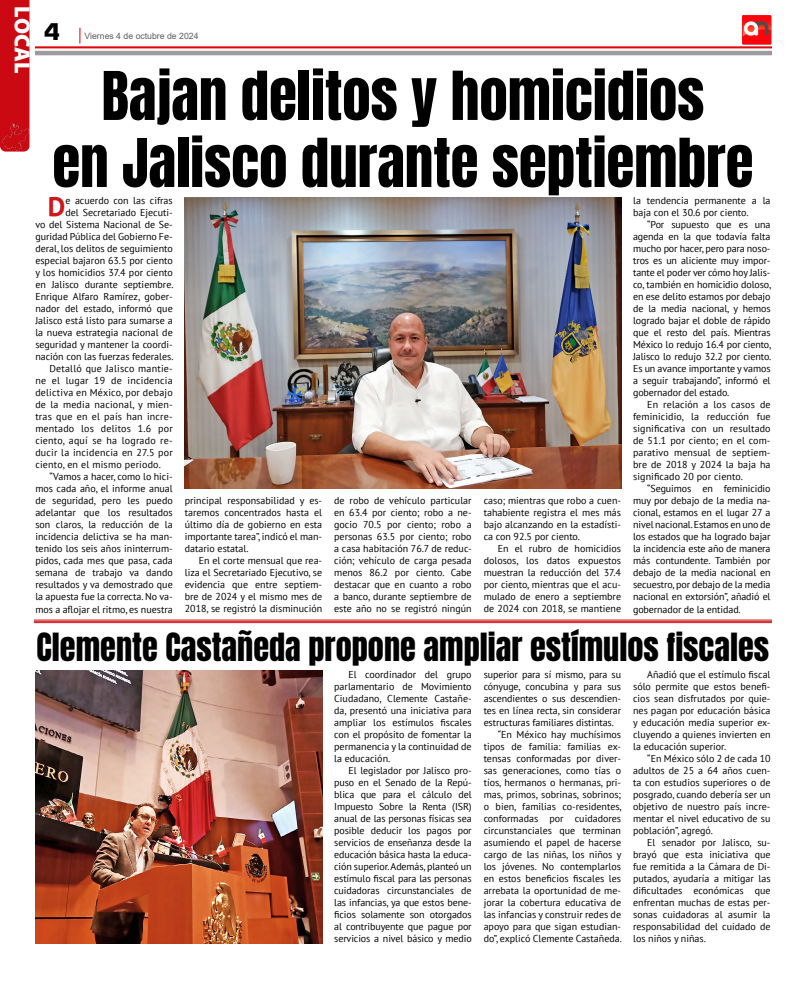
<style>
.page{position:relative;width:808px;height:1007px;background:#fff}
.page>*{position:absolute;margin:0;border:0;box-sizing:border-box;transform-origin:0 0}
.t1{font:57px/67px "Anton";color:#000;text-align:center}
.t2{font:33px "Anton";color:#000}
.t3{font:700 27.1px "PT Sans";color:#cd1719}
.t4{font:900 25px "Eurostile";color:#000}
.t5{font:900 22px "Myriad Pro";letter-spacing:-.005em;color:#fff}
.t6{font:10px/12px "PT Sans";color:#000;text-align:justify}
.t7{font:10px "PT Sans";letter-spacing:.02em;color:#000}
.t8{font:8.7px "Arial";color:#5c5b5f}
</style>
<div class="page">
<svg style="left:35px;top:28px;width:737px;height:27px"></svg>
<img style="left:742px;top:16px;width:30px;height:29px">
<img style="left:185px;top:197px;width:436px;height:291px">
<img style="left:35px;top:670px;width:287px;height:273px">
<hr style="left:34px;top:619px;width:738px;height:1px;background:#cd1719">
<hr style="left:34px;top:620px;width:738px;height:1px;background:#cd1719">
<hr style="left:34px;top:622px;width:738px;height:1px;background:#cd1719">
<div style="left:0;top:0;width:29px;height:120px;background:#cb0912"></div>
<img style="left:0;top:120px;width:30px;height:32px">
<h3 class="t5" style="left:37px;top:6px;width:68px;rotate:90deg">LOCAL</h3>
<h3 class="t4" style="left:44px;top:18px;width:18px">4</h3>
<p class="t8" style="left:85px;top:30px;width:115px">Viernes 4 de octubre de 2024</p>
<h1 class="t1" style="left:52px;top:67px;width:702px">Bajan delitos y homicidios<br>en Jalisco durante septiembre</h1>
<h3 class="t3" style="left:48px;top:189px;width:19px">D</h3>
<p class="t6" style="left:65px;top:194px;width:109px">e acuerdo con las cifras</p>
<p class="t6" style="left:633px;top:194px;width:139px">la tendencia permanente a la baja con el 30.6 por ciento.</p>
<p class="t6" style="left:633px;top:218px;width:140px;text-indent:14px">“Por supuesto que es una agenda en la que todavía falta mucho por hacer, pero para noso&shy;tros es un aliciente muy impor&shy;tante el poder ver cómo hoy Jalis&shy;co, también en homicidio doloso, en ese delito estamos por debajo de la media nacional, y hemos logrado bajar el doble de rápido que el resto del país. Mientras México lo redujo 16.4 por ciento, Jalisco lo redujo 32.2 por ciento.<br>Es un avance importante y vamos a seguir trabajando”, informó el gobernador del estado.</p>
<p class="t6" style="left:633px;top:398px;width:139px;text-indent:14px">En relación a los casos de feminicidio, la reducción fue significativa con un resultado de 51.1 por ciento; en el com&shy;parativo mensual de septiem&shy;bre de 2018 y 2024 la baja ha significado 20 por ciento.</p>
<p class="t6" style="left:633px;top:482px;width:139px;text-indent:14px">“Seguimos en feminicidio muy por debajo de la media na&shy;cional, estamos en el lugar 27 a nivel nacional. Estamos en uno de los estados que ha logrado bajar la incidencia este año de manera más contundente. También por debajo de la media nacional en secuestro, por debajo de la media nacional en extorsión”, añadió el gobernador de la entidad.</p>
<p class="t6" style="left:65px;top:206px;width:109px">del Secretariado Ejecuti-</p>
<p class="t6" style="left:35px;top:218px;width:139px">vo del Sistema Nacional de Se-</p>
<p class="t6" style="left:35px;top:230px;width:139px">guridad Pública del Gobierno Fe-</p>
<p class="t6" style="left:35px;top:242px;width:139px">deral, los delitos de seguimiento</p>
<p class="t6" style="left:35px;top:254px;width:139px">especial bajaron 63.5 por ciento</p>
<p class="t6" style="left:35px;top:266px;width:139px">y los homicidios 37.4 por ciento</p>
<p class="t6" style="left:35px;top:278px;width:140px">en Jalisco durante septiembre.</p>
<p class="t6" style="left:35px;top:290px;width:139px">Enrique Alfaro Ramírez, gober-</p>
<p class="t6" style="left:35px;top:302px;width:139px">nador del estado, informó que</p>
<p class="t6" style="left:35px;top:314px;width:139px">Jalisco está listo para sumarse a</p>
<p class="t6" style="left:35px;top:326px;width:139px">la nueva estrategia nacional de</p>
<p class="t6" style="left:35px;top:338px;width:139px">seguridad y mantener la coordi-</p>
<p class="t6" style="left:35px;top:350px;width:140px">nación con las fuerzas federales.</p>
<p class="t7" style="left:50px;top:362px;width:125px">Detalló que Jalisco mantie-</p>
<p class="t7" style="left:35px;top:374px;width:139px">ne el lugar 19 de incidencia</p>
<p class="t7" style="left:35px;top:386px;width:139px">delictiva en México, por debajo</p>
<p class="t7" style="left:35px;top:398px;width:139px">de la media nacional, y mien-</p>
<p class="t7" style="left:35px;top:410px;width:139px">tras que en el país han incre-</p>
<p class="t7" style="left:35px;top:422px;width:139px">mentado los delitos 1.6 por</p>
<p class="t7" style="left:35px;top:434px;width:139px">ciento, aquí se ha logrado re-</p>
<p class="t7" style="left:35px;top:446px;width:139px">ducir la incidencia en 27.5 por</p>
<p class="t7" style="left:35px;top:458px;width:127px">ciento, en el mismo periodo.</p>
<p class="t6" style="left:50px;top:470px;width:125px">“Vamos a hacer, como lo hici-</p>
<p class="t6" style="left:35px;top:482px;width:139px">mos cada año, el informe anual</p>
<p class="t6" style="left:35px;top:494px;width:139px">de seguridad, pero les puedo</p>
<p class="t6" style="left:35px;top:506px;width:139px">adelantar que los resultados</p>
<p class="t6" style="left:35px;top:518px;width:139px">son claros, la reducción de la</p>
<p class="t6" style="left:35px;top:530px;width:139px">incidencia delictiva se ha man-</p>
<p class="t6" style="left:35px;top:542px;width:139px">tenido los seis años ininterrum-</p>
<p class="t6" style="left:35px;top:554px;width:139px">pidos, cada mes que pasa, cada</p>
<p class="t6" style="left:35px;top:566px;width:139px">semana de trabajo va dando</p>
<p class="t6" style="left:35px;top:578px;width:139px">resultados y va demostrado que</p>
<p class="t6" style="left:35px;top:590px;width:139px">la apuesta fue la correcta. No va-</p>
<p class="t6" style="left:35px;top:602px;width:139px">mos a aflojar el ritmo, es nuestra</p>
<p class="t6" style="left:334px;top:494px;width:139px">de robo de vehículo particular en 63.4 por ciento; robo a ne&shy;gocio 70.5 por ciento; robo a personas 63.5 por ciento; robo a casa habitación 76.7 de reduc&shy;ción; vehículo de carga pesada menos 86.2 por ciento. Cabe destacar que en cuanto a robo a banco, durante septiembre de este año no se registró ningún</p>
<p class="t6" style="left:484px;top:494px;width:139px">caso; mientras que robo a cuen&shy;tahabiente registra el mes más bajo alcanzando en la estadísti&shy;ca con 92.5 por ciento.</p>
<p class="t6" style="left:185px;top:494px;width:139px">principal responsabilidad y es&shy;taremos concentrados hasta el último día de gobierno en esta importante tarea”, indicó el man&shy;datario estatal.</p>
<p class="t6" style="left:185px;top:554px;width:139px;text-indent:14px">En el corte mensual que rea&shy;liza el Secretariado Ejecutivo, se evidencia que entre septiem&shy;bre de 2024 y el mismo mes de 2018, se registró la disminución</p>
<p class="t6" style="left:484px;top:542px;width:139px;text-indent:14px">En el rubro de homicidios dolosos, los datos expuestos muestran la reducción del 37.4 por ciento, mientras que el acu&shy;mulado de enero a septiembre de 2024 con 2018, se mantiene</p>
<h2 class="t2" style="left:37px;top:630px;width:734px">Clemente Castañeda propone ampliar estímulos fiscales</h2>
<p class="t6" style="left:334px;top:668px;width:139px;text-indent:14px">El coordinador del grupo parlamentario de Movimiento Ciudadano, Clemente Castañe&shy;da, presentó una iniciativa para ampliar los estímulos fiscales con el propósito de fomentar la permanencia y la continuidad de la educación.</p>
<p class="t6" style="left:334px;top:764px;width:139px;text-indent:14px">El legislador por Jalisco pro&shy;puso en el Senado de la Repú&shy;blica que para el cálculo del Impuesto Sobre la Renta (ISR) anual de las personas físicas sea posible deducir los pagos por servicios de enseñanza desde la educación básica hasta la educa&shy;ción superior. Además, planteó un estímulo fiscal para las personas cuidadoras circunstanciales de las infancias, ya que estos bene&shy;ficios solamente son otorgados al contribuyente que pague por servicios a nivel básico y medio</p>
<p class="t6" style="left:484px;top:668px;width:139px">superior para sí mismo, para su</p>
<p class="t6" style="left:484px;top:680px;width:139px">cónyuge, concubina y para sus</p>
<p class="t6" style="left:484px;top:692px;width:139px">ascendientes o sus descendien-</p>
<p class="t6" style="left:484px;top:704px;width:139px">tes en línea recta, sin considerar</p>
<p class="t6" style="left:484px;top:716px;width:132px">estructuras familiares distintas.</p>
<p class="t6" style="left:498px;top:728px;width:125px">“En México hay muchísimos</p>
<p class="t6" style="left:484px;top:740px;width:139px">tipos de familia: familias ex-</p>
<p class="t6" style="left:484px;top:752px;width:139px">tensas conformadas por diver-</p>
<p class="t6" style="left:484px;top:764px;width:139px">sas generaciones, como tías o</p>
<p class="t6" style="left:484px;top:776px;width:139px">tíos, hermanos o hermanas, pri-</p>
<p class="t6" style="left:484px;top:788px;width:139px">mas, primos, sobrinas, sobrinos;</p>
<p class="t6" style="left:484px;top:800px;width:140px">o bien, familias co-residentes,</p>
<p class="t6" style="left:484px;top:812px;width:139px">conformadas por cuidadores</p>
<p class="t6" style="left:484px;top:824px;width:139px">circunstanciales que terminan</p>
<p class="t6" style="left:484px;top:836px;width:139px">asumiendo el papel de hacerse</p>
<p class="t6" style="left:484px;top:848px;width:139px">cargo de las niñas, los niños y</p>
<p class="t6" style="left:484px;top:860px;width:139px">los jóvenes. No contemplarlos</p>
<p class="t6" style="left:484px;top:872px;width:139px">en estos beneficios fiscales les</p>
<p class="t6" style="left:484px;top:884px;width:139px">arrebata la oportunidad de me-</p>
<p class="t6" style="left:484px;top:896px;width:139px">jorar la cobertura educativa de</p>
<p class="t6" style="left:484px;top:908px;width:139px">las infancias y construir redes de</p>
<p class="t6" style="left:484px;top:920px;width:139px">apoyo para que sigan estudian-</p>
<p class="t6" style="left:484px;top:932px;width:140px">do”, explicó Clemente Castañeda.</p>
<p class="t6" style="left:633px;top:668px;width:139px;text-indent:14px">Añadió que el estímulo fiscal sólo permite que estos benefi&shy;cios sean disfrutados por quie&shy;nes pagan por educación básica y educación media superior ex&shy;cluyendo a quienes invierten en la educación superior.</p>
<p class="t6" style="left:633px;top:752px;width:139px;text-indent:14px">“En México sólo 2 de cada 10 adultos de 25 a 64 años cuen&shy;ta con estudios superiores o de posgrado, cuando debería ser un objetivo de nuestro país incre&shy;mentar el nivel educativo de su población”, agregó.</p>
<p class="t6" style="left:633px;top:836px;width:139px;text-indent:14px">El senador por Jalisco, su&shy;brayó que esta iniciativa que fue remitida a la Cámara de Di&shy;putados, ayudaría a mitigar las dificultades económicas que enfrentan muchas de estas per&shy;sonas cuidadoras al asumir la responsabilidad del cuidado de los niños y niñas.</p>
</div>
